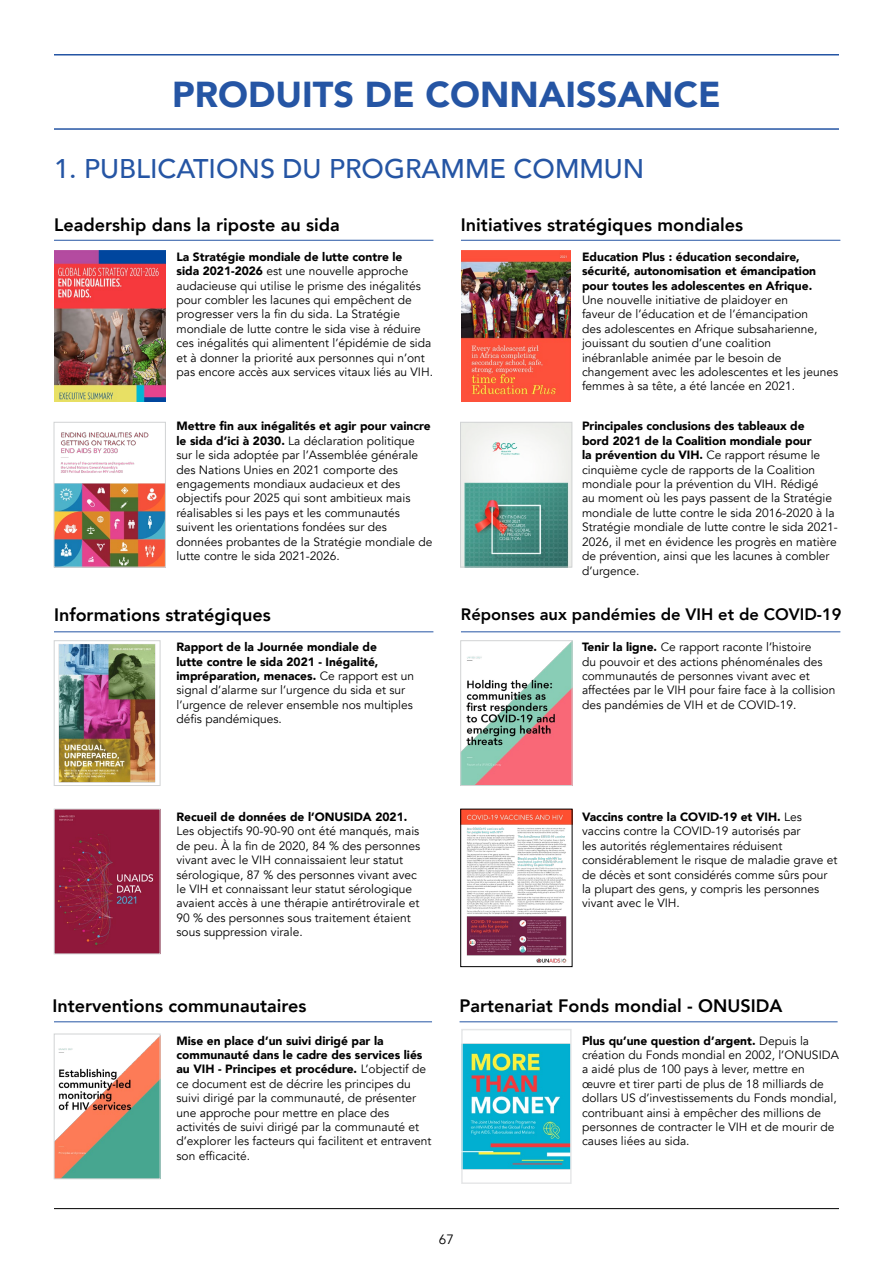
<style>
.page{position:relative;width:893px;height:1263px;background:#fff}
.page>*{position:absolute;margin:0;border:0;box-sizing:border-box;transform-origin:0 0}
.t1{font:900 36px "Avenir";color:#2555a4}
.t2{font:500 27px "Avenir";color:#2555a4}
.t3{font:800 18px "Avenir";color:#000}
.t4{font:800 16.5px "Avenir";color:#000}
.t5{font:13.5px "Avenir";color:#000}
.t6{font:12px/14.4px "Avenir";color:#000}
.t7{font:900 12px/14.4px "Avenir";color:#000}
.s1{font-weight:900}
</style>
<div class="page">
<img style="left:56px;top:1038px;width:102px;height:139px">
<div style="left:54px;top:1034px;width:106px;height:145px;border:1px solid #d1d3d4"></div>
<img style="left:464px;top:1043px;width:105px;height:127px">
<div style="left:461px;top:1029px;width:111px;height:155px;border:2px solid #e6e7e8"></div>
<hr style="left:54px;top:128px;width:785px;height:2px;background:#2555a4">
<hr style="left:54px;top:240px;width:379px;height:1px;background:#2555a4">
<hr style="left:461px;top:240px;width:379px;height:1px;background:#2555a4">
<hr style="left:54px;top:54px;width:785px;height:2px;background:#2555a4">
<img style="left:54px;top:250px;width:111px;height:152px">
<hr style="left:54px;top:631px;width:379px;height:1px;background:#2555a4">
<hr style="left:461px;top:631px;width:379px;height:1px;background:#2555a4">
<hr style="left:54px;top:1021px;width:378px;height:1px;background:#2555a4">
<hr style="left:460px;top:1021px;width:378px;height:1px;background:#2555a4">
<img style="left:462px;top:250px;width:109px;height:152px">
<hr style="left:54px;top:1208px;width:785px;height:1px;background:#000">
<img style="left:56px;top:432px;width:108px;height:133px">
<div style="left:54px;top:422px;width:112px;height:145px;border:1px solid #d1d3d4"></div>
<img style="left:58px;top:644px;width:98px;height:139px">
<div style="left:54px;top:640px;width:106px;height:146px;border:1px solid #d1d3d4"></div>
<img style="left:56px;top:811px;width:102px;height:141px">
<img style="left:462px;top:424px;width:108px;height:141px">
<div style="left:460px;top:422px;width:112px;height:145px;border:1px solid #d1d3d4"></div>
<img style="left:462px;top:643px;width:108px;height:141px">
<div style="left:460px;top:640px;width:112px;height:146px;border:1px solid #d1d3d4"></div>
<img style="left:463px;top:811px;width:107px;height:152px">
<h1 class="t1" style="left:172px;top:63px;width:550px">PRODUITS DE CONNAISSANCE</h1>
<h2 class="t2" style="left:54px;top:145px;width:592px">1. PUBLICATIONS DU PROGRAMME COMMUN</h2>
<h3 class="t3" style="left:54px;top:210px;width:287px">Leadership dans la riposte au sida</h3>
<h3 class="t3" style="left:461px;top:210px;width:284px">Initiatives stratégiques mondiales</h3>
<p class="t6" style="left:176px;top:250px;width:258px"><span class="s1">La Stratégie mondiale de lutte contre le<br>sida 2021-2026</span> est une nouvelle approche audacieuse qui utilise le prisme des inégalités pour combler les lacunes qui empêchent de progresser vers la fin du sida. La Stratégie mondiale de lutte contre le sida vise à réduire ces inégalités qui alimentent l’épidémie de sida et à donner la priorité aux personnes qui n’ont pas encore accès aux services vitaux liés au VIH.</p>
<p class="t6" style="left:176px;top:419px;width:258px"><span class="s1">Mettre fin aux inégalités et agir pour vaincre le sida d’ici à 2030.</span> La déclaration politique sur le sida adoptée par l’Assemblée générale des Nations Unies en 2021 comporte des engagements mondiaux audacieux et des objectifs pour 2025 qui sont ambitieux mais réalisables si les pays et les communautés suivent les orientations fondées sur des données probantes de la Stratégie mondiale de lutte contre le sida 2021-2026.</p>
<p class="t7" style="left:582px;top:249px;width:236px">Education Plus : éducation secondaire, sécurité, autonomisation et émancipation pour toutes les adolescentes en Afrique.</p>
<p class="t6" style="left:582px;top:293px;width:258px">Une nouvelle initiative de plaidoyer en<br>faveur de l’éducation et de l’émancipation<br>des adolescentes en Afrique subsaharienne, jouissant du soutien d’une coalition inébranlable animée par le besoin de changement avec les adolescentes et les jeunes femmes à sa tête, a été lancée en 2021.</p>
<p class="t6" style="left:582px;top:419px;width:257px"><span class="s1">Principales conclusions des tableaux de<br>bord 2021 de la Coalition mondiale pour<br>la prévention du VIH.</span> Ce rapport résume le cinquième cycle de rapports de la Coalition mondiale pour la prévention du VIH. Rédigé<br>au moment où les pays passent de la Stratégie mondiale de lutte contre le sida 2016-2020 à la Stratégie mondiale de lutte contre le sida 2021- 2026, il met en évidence les progrès en matière de prévention, ainsi que les lacunes à combler d’urgence.</p>
<h3 class="t3" style="left:54px;top:601px;width:218px">Informations stratégiques</h3>
<h3 class="t4" style="left:461px;top:601px;width:382px">Réponses aux pandémies de VIH et de COVID-19</h3>
<p class="t6" style="left:176px;top:640px;width:239px"><span class="s1">Rapport de la Journée mondiale de<br>lutte contre le sida 2021 - Inégalité, impréparation, menaces.</span> Ce rapport est un signal d’alarme sur l’urgence du sida et sur l’urgence de relever ensemble nos multiples défis pandémiques.</p>
<p class="t7" style="left:176px;top:809px;width:232px">Recueil de données de l’ONUSIDA 2021.</p>
<p class="t6" style="left:176px;top:824px;width:245px">Les objectifs 90-90-90 ont été manqués, mais de peu. À la fin de 2020, 84 % des personnes vivant avec le VIH connaissaient leur statut sérologique, 87 % des personnes vivant avec le VIH et connaissant leur statut sérologique avaient accès à une thérapie antirétrovirale et 90 % des personnes sous traitement étaient sous suppression virale.</p>
<p class="t6" style="left:582px;top:640px;width:255px"><span class="s1">Tenir la ligne.</span> Ce rapport raconte l’histoire<br>du pouvoir et des actions phénoménales des communautés de personnes vivant avec et affectées par le VIH pour faire face à la collision des pandémies de VIH et de COVID-19.</p>
<p class="t6" style="left:582px;top:810px;width:257px"><span class="s1">Vaccins contre la COVID-19 et VIH.</span> Les vaccins contre la COVID-19 autorisés par<br>les autorités réglementaires réduisent considérablement le risque de maladie grave et de décès et sont considérés comme sûrs pour la plupart des gens, y compris les personnes vivant avec le VIH.</p>
<h3 class="t3" style="left:53px;top:991px;width:255px">Interventions communautaires</h3>
<h3 class="t3" style="left:460px;top:991px;width:324px">Partenariat Fonds mondial - ONUSIDA</h3>
<p class="t6" style="left:176px;top:1033px;width:257px"><span class="s1">Mise en place d’un suivi dirigé par la communauté dans le cadre des services liés au VIH - Principes et procédure.</span> L’objectif de ce document est de décrire les principes du suivi dirigé par la communauté, de présenter une approche pour mettre en place des activités de suivi dirigé par la communauté et d’explorer les facteurs qui facilitent et entravent son efficacité.</p>
<p class="t5" style="left:439px;top:1231px;width:17px">67</p>
<p class="t6" style="left:582px;top:1033px;width:258px"><span class="s1">Plus qu’une question d’argent.</span> Depuis la création du Fonds mondial en 2002, l’ONUSIDA a aidé plus de 100 pays à lever, mettre en œuvre et tirer parti de plus de 18 milliards de dollars US d’investissements du Fonds mondial, contribuant ainsi à empêcher des millions de personnes de contracter le VIH et de mourir de causes liées au sida.</p>
</div>
